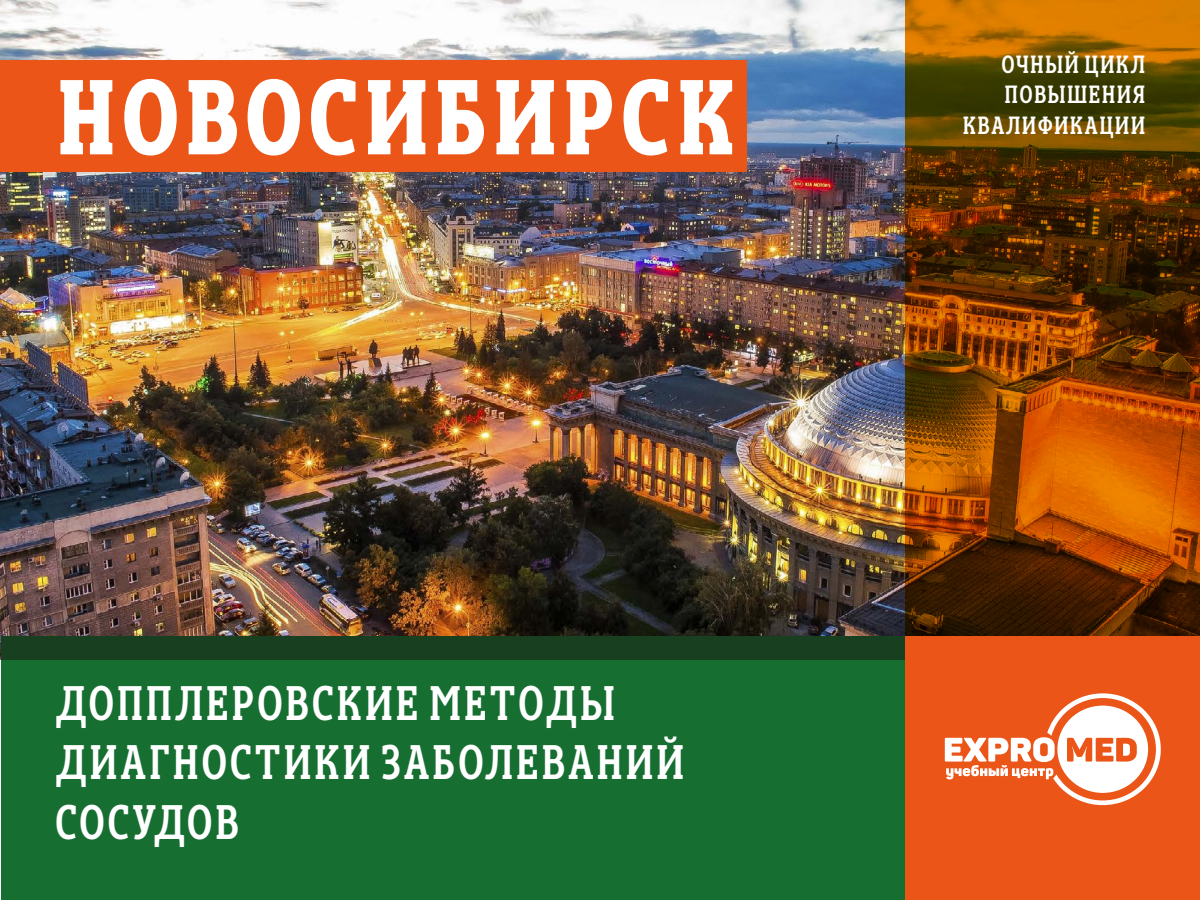
<style>
.page{position:relative;width:1200px;height:900px;background:#fff}
.page>*{position:absolute;margin:0;border:0;box-sizing:border-box;transform-origin:0 0}
.t1{font:700 108.45px "Gimbal Egyp Comp";letter-spacing:.045em;color:#fff}
.t2{font:500 49.5px/59.4px "Gimbal Egyp Comp";letter-spacing:.05em;color:#fff}
.t3{font:500 25.5px/30.6px "Gimbal Egyp Comp";letter-spacing:.05em;color:#fff}
</style>
<div class="page">
<img style="left:0;top:0;width:906px;height:659px">
<div style="left:2px;top:659px;width:1198px;height:241px;background:#166e31"></div>
<svg style="left:906px;top:0;width:294px;height:636px;background:#7a3f00"></svg>
<div style="left:0;top:60px;width:747px;height:112px;background:#eb5518"></div>
<div style="left:2px;top:636px;width:904px;height:23px;background:#183f1f"></div>
<div style="left:906px;top:636px;width:294px;height:264px;background:#eb5518"></div>
<svg style="left:945px;top:693px;width:216px;height:112px"></svg>
<h1 class="t1" style="left:57px;top:47px;width:681px">НОВОСИБИРСК</h1>
<p class="t2" style="left:55px;top:673px;width:631px">ДОППЛЕРОВСКИЕ МЕТОДЫ<br>ДИАГНОСТИКИ ЗАБОЛЕВАНИЙ<br>СОСУДОВ</p>
<p class="t3" style="left:1001px;top:49px;width:145px">ОЧНЫЙ ЦИКЛ<br>ПОВЫШЕНИЯ</p>
<p class="t3" style="left:963px;top:110px;width:184px">КВАЛИФИКАЦИИ</p>
</div>
